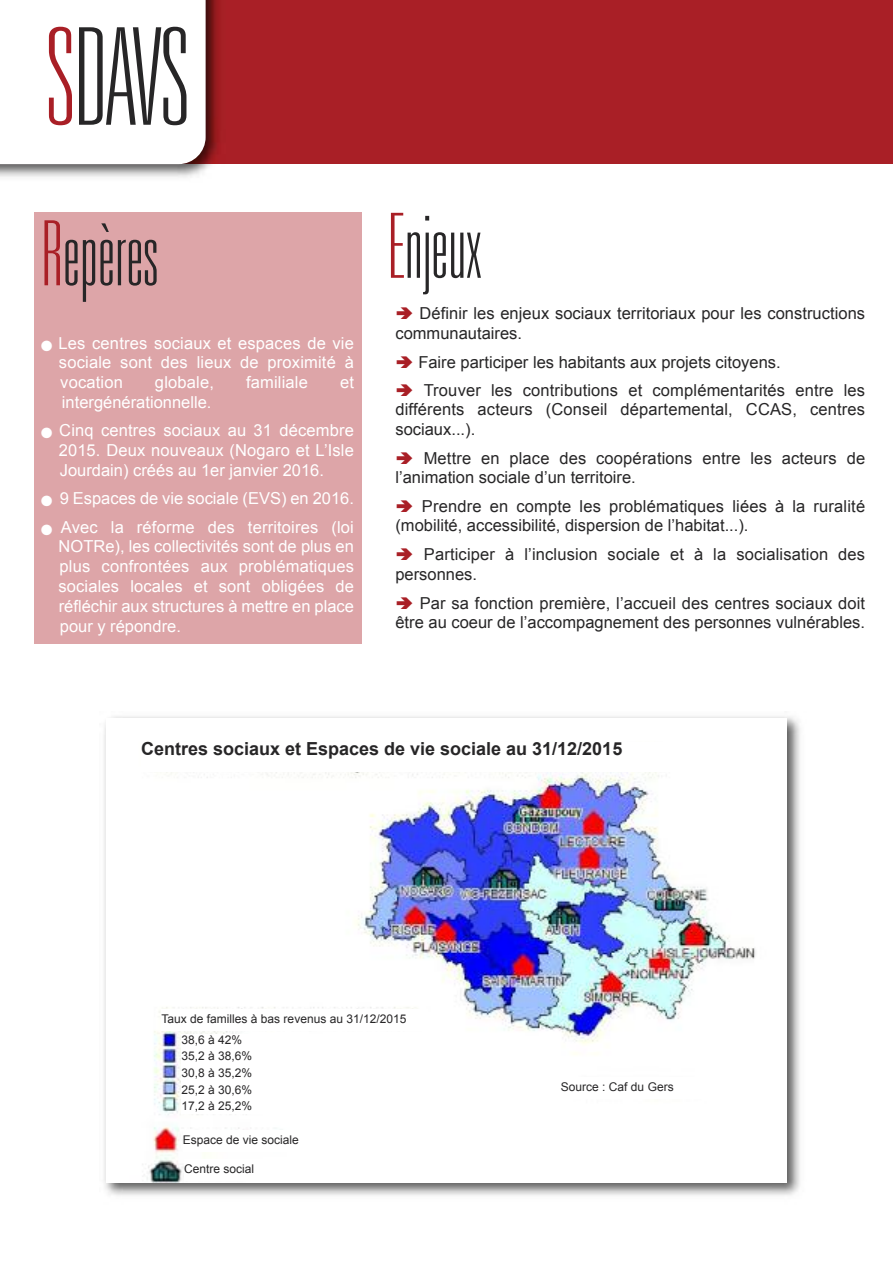
<style>
.page{position:relative;width:893px;height:1263px;background:#fff}
.page>*{position:absolute;margin:0;border:0;box-sizing:border-box;transform-origin:0 0}
.t1{font:100 ultra-condensed 135px "Univers LT Std";color:#272627}
.t2{font:100 ultra-condensed 90px "Univers LT Std";color:#272627}
.t3{font:700 18px "Arial";color:#272627}
.t4{font:16.5px/19.2px "Arial";letter-spacing:.01em;color:#272627}
.t5{font:16.5px/19.8px "Arial";color:#fff;text-align:justify}
.t6{font:12px/16.5px "Arial";color:#272627}
.s1{color:#a91f26}
</style>
<div class="page">
<div style="left:169px;top:0;width:724px;height:164px;background:#a91f26"></div>
<img style="left:206px;top:0;width:17px;height:164px">
<div style="left:169px;top:0;width:37px;height:164px;background:#fff"></div>
<div style="left:34px;top:213px;width:327px;height:431px;background:#dda5a8"></div>
<img style="left:104px;top:716px;width:696px;height:480px">
<img style="left:106px;top:718px;width:681px;height:464px">
<div style="left:183px;top:1130px;width:144px;height:22px;background:#fff"></div>
<div style="left:184px;top:1160px;width:145px;height:21px;background:#fff"></div>
<div style="left:162px;top:1009px;width:262px;height:21px;background:#fff"></div>
<div style="left:561px;top:1077px;width:170px;height:22px;background:#fff"></div>
<div style="left:181px;top:1034px;width:145px;height:80px;background:#fff"></div>
<div style="left:141px;top:742px;width:556px;height:29px;background:#fff"></div>
<h1 class="t1" style="left:46px;top:27px;width:144px"><span class="s1">S</span>DAVS</h1>
<h2 class="t2" style="left:42px;top:220px;width:118px"><span class="s1">R</span>epères</h2>
<p class="t5" style="left:59px;top:333px;width:296px;text-indent:-17px">■ Les centres sociaux et espaces de vie sociale sont des lieux de proximité à vocation</p>
<p class="t5" style="left:155px;top:373px;width:60px">globale,</p>
<p class="t5" style="left:246px;top:373px;width:63px">familiale</p>
<p class="t5" style="left:340px;top:373px;width:15px">et</p>
<p class="t5" style="left:62px;top:392px;width:151px">intergénérationnelle.</p>
<p class="t5" style="left:59px;top:421px;width:297px;text-indent:-17px">■ Cinq centres sociaux au 31 décembre 2015. Deux nouveaux (Nogaro et L’Isle Jourdain) créés au 1er janvier 2016.</p>
<p class="t5" style="left:42px;top:489px;width:314px">■ 9 Espaces de vie sociale (EVS) en 2016.</p>
<p class="t5" style="left:58px;top:517px;width:297px;text-indent:-17px">■ Avec la réforme des territoires (loi NOTRe), les collectivités sont de plus en plus confrontées aux problématiques sociales locales et sont obligées de réfléchir aux structures à mettre en place pour y répondre.</p>
<h2 class="t2" style="left:388px;top:213px;width:95px"><span class="s1">E</span>njeux</h2>
<p class="t4" style="left:395px;top:304px;width:471px;text-indent:24px">Définir les enjeux sociaux territoriaux pour les constructions communautaires.</p>
<p class="t4" style="left:424px;top:348px;width:443px;line-height:28.3px;text-indent:-5px">Faire participer les habitants aux projets citoyens.<br>Trouver les contributions et complémentarités entre les</p>
<p class="t4" style="left:395px;top:399px;width:471px;line-height:19.8px">différents acteurs (Conseil départemental, CCAS, centres sociaux...).</p>
<p class="t4" style="left:395px;top:449px;width:471px;text-indent:28px">Mettre en place des coopérations entre les acteurs de l’animation sociale d’un territoire.</p>
<p class="t4" style="left:395px;top:497px;width:471px;text-indent:27px">Prendre en compte les problématiques liées à la ruralité (mobilité, accessibilité, dispersion de l’habitat...).</p>
<p class="t4" style="left:395px;top:545px;width:471px;text-indent:28px">Participer à l’inclusion sociale et à la socialisation des personnes.</p>
<p class="t4" style="left:395px;top:593px;width:471px;text-align:right">Par sa fonction première, l’accueil des centres sociaux doit être au coeur de l’accompagnement des personnes vulnérables.</p>
<p class="t3" style="left:141px;top:739px;width:483px">Centres sociaux et Espaces de vie sociale au 31/12/2015</p>
<p class="t6" style="left:162px;top:1010px;width:246px">Taux de familles à bas revenus au 31/12/2015</p>
<p class="t6" style="left:181px;top:1031px;width:72px">38,6 à 42%<br>35,2 à 38,6%<br>30,8 à 35,2%<br>25,2 à 30,6%<br>17,2 à 25,2%</p>
<p class="t6" style="left:183px;top:1132px;width:118px">Espace de vie sociale</p>
<p class="t6" style="left:184px;top:1161px;width:72px">Centre social</p>
<p class="t6" style="left:561px;top:1079px;width:114px">Source : Caf du Gers</p>
</div>
